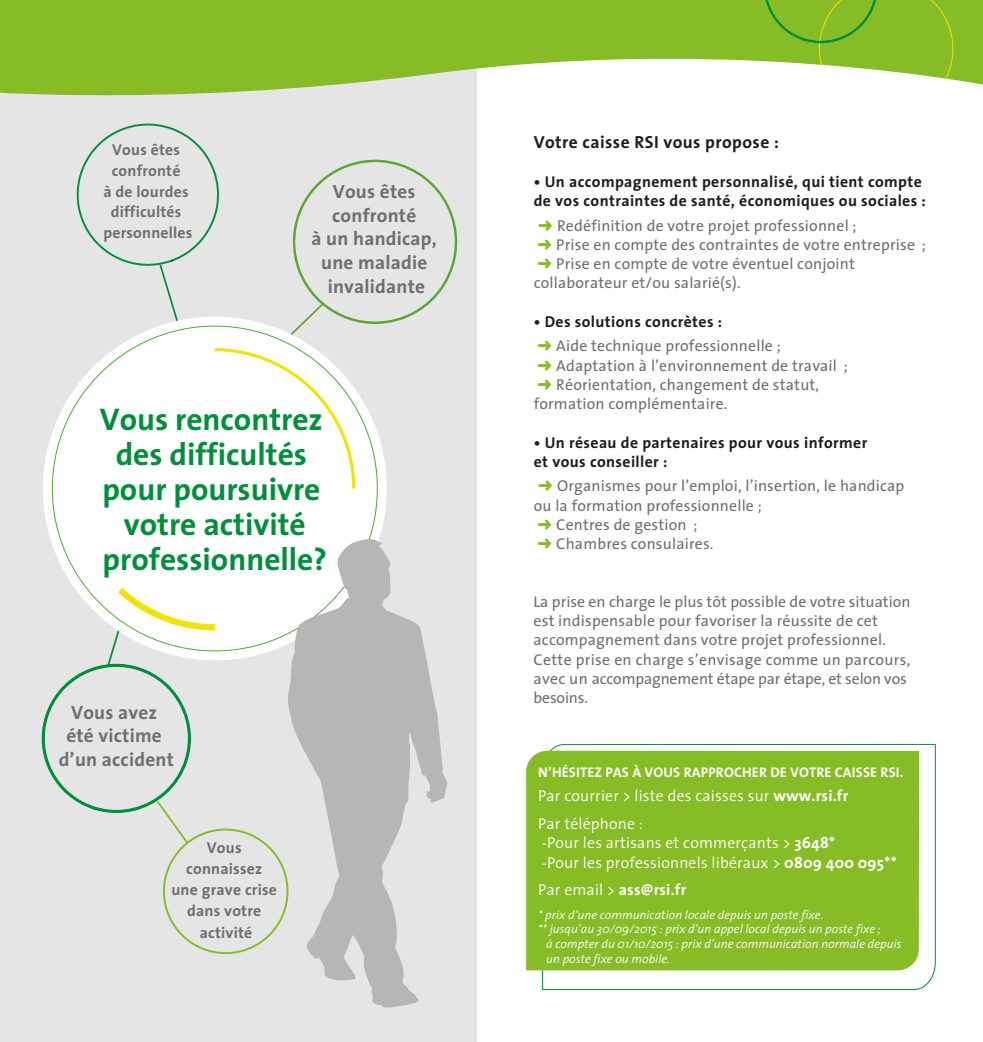
<style>
.page{position:relative;width:983px;height:1042px;background:#fff}
.page>*{position:absolute;margin:0;border:0;box-sizing:border-box;transform-origin:0 0}
.t1{font:700 31.5px/35px "The Sans";color:#008f3a;text-align:center}
.t2{font:700 19.25px/23.8px "The Sans";letter-spacing:.01em;color:#706f6f;text-align:center}
.t3{font:700 17.5px "The Sans";letter-spacing:.025em;color:#1d1d1b}
.t4{font:15.75px/19.2px "The Sans";letter-spacing:.01em;color:#706f6f}
.t5{font:700 15.75px/19.2px "The Sans";letter-spacing:.025em;color:#1d1d1b}
.t6{font:300 15.75px/27.7px "The Sans";letter-spacing:.01em;color:#fff}
.t7{font:700 15.75px/21.2px "The Sans";letter-spacing:.01em;color:#706f6f;text-align:center}
.t8{font:700 15.75px "The Sans";letter-spacing:.01em;color:#fff}
.t9{font:700 14px "The Sans";letter-spacing:.01em;color:#fff}
.t10{font:italic 300 12.25px "The Sans";color:#fff}
.s1{color:#86bc25}
.s2{font-weight:700;color:#1d1d1b}
.s3{font-weight:700}
.s4{font-weight:300}
</style>
<div class="page">
<div style="left:0;top:17px;width:476px;height:1025px;background:#e5e5e5"></div>
<svg style="left:0;top:0;width:982px;height:109px;fill:#86bc25"></svg>
<svg style="left:755px;top:0;width:197px;height:84px"></svg>
<svg style="left:541px;top:743px;width:394px;height:247px"></svg>
<div style="left:526px;top:751px;width:392px;height:219px;background:#86bc25"></div>
<div style="left:43px;top:317px;width:343px;height:343px;background:#fff;border-radius:50%"></div>
<svg style="left:41px;top:581px;width:180px;height:263px"></svg>
<svg style="left:71px;top:123px;width:386px;height:368px"></svg>
<svg style="left:287px;top:539px;width:160px;height:469px;fill:#b7b6b6"></svg>
<p class="t7" style="left:103px;top:139px;width:90px">Vous êtes confronté<br>à de lourdes difficultés personnelles</p>
<p class="t2" style="left:311px;top:179px;width:127px">Vous êtes confronté<br>à un handicap, une maladie invalidante</p>
<h1 class="t1" style="left:100px;top:401px;width:228px">Vous rencontrez des difficultés pour poursuivre votre activité professionnelle?</h1>
<p class="t2" style="left:59px;top:700px;width:117px">Vous avez été victime d’un accident</p>
<p class="t7" style="left:171px;top:836px;width:107px">Vous connaissez une grave crise dans votre activité</p>
<p class="t3" style="left:533px;top:128px;width:246px">Votre caisse RSI vous propose :</p>
<p class="t5" style="left:533px;top:171px;width:393px">• Un accompagnement personnalisé, qui tient compte de vos contraintes de santé, économiques ou sociales :</p>
<p class="t4" style="left:533px;top:215px;width:393px"><span class="s1">➜</span> Redéfinition de votre projet professionnel ;<br><span class="s1">➜</span> Prise en compte des contraintes de votre entreprise ; <span class="s1">➜</span> Prise en compte de votre éventuel conjoint collaborateur et/ou salarié(s).</p>
<p class="t4" style="left:533px;top:309px;width:248px;line-height:24.5px"><span class="s2">• Des solutions concrètes :<br></span><span class="s1">➜</span> Aide technique professionnelle ;</p>
<p class="t4" style="left:533px;top:355px;width:315px"><span class="s1">➜</span> Adaptation à l’environnement de travail ; <span class="s1">➜</span> Réorientation, changement de statut, formation complémentaire.</p>
<p class="t5" style="left:533px;top:432px;width:335px">• Un réseau de partenaires pour vous informer et vous conseiller :</p>
<p class="t4" style="left:533px;top:476px;width:372px"><span class="s1">➜</span> Organismes pour l’emploi, l’insertion, le handicap ou la formation professionnelle ;<br><span class="s1">➜</span> Centres de gestion ;<br><span class="s1">➜</span> Chambres consulaires.</p>
<p class="t4" style="left:533px;top:591px;width:378px">La prise en charge le plus tôt possible de votre situation est indispensable pour favoriser la réussite de cet accompagnement dans votre projet professionnel.<br>Cette prise en charge s’envisage comme un parcours, avec un accompagnement étape par étape, et selon vos besoins.</p>
<p class="t9" style="left:538px;top:760px;width:367px">N’HÉSITEZ PAS À VOUS RAPPROCHER DE VOTRE CAISSE RSI.</p>
<p class="t6" style="left:538px;top:782px;width:311px">Par courrier &gt; liste des caisses sur <span class="s3">www.rsi.fr<br></span>Par téléphone :</p>
<p class="t6" style="left:541px;top:833px;width:356px;line-height:19.2px">-Pour les artisans et commerçants &gt; <span class="s3">3648*<br></span>-Pour les professionnels libéraux &gt; <span class="s3">0809 400 095**</span></p>
<p class="t8" style="left:538px;top:876px;width:150px"><span class="s4">Par email &gt;</span> ass@rsi.fr</p>
<p class="t10" style="left:538px;top:904px;width:286px">* prix d’une communication locale depuis un poste fixe.</p>
<p class="t10" style="left:538px;top:919px;width:344px">** jusqu’au 30/09/2015 : prix d’un appel local depuis un poste fixe ;</p>
<p class="t10" style="left:546px;top:934px;width:357px">à compter du 01/10/2015 : prix d’une communication normale depuis</p>
<p class="t10" style="left:546px;top:948px;width:125px">un poste fixe ou mobile.</p>
</div>
